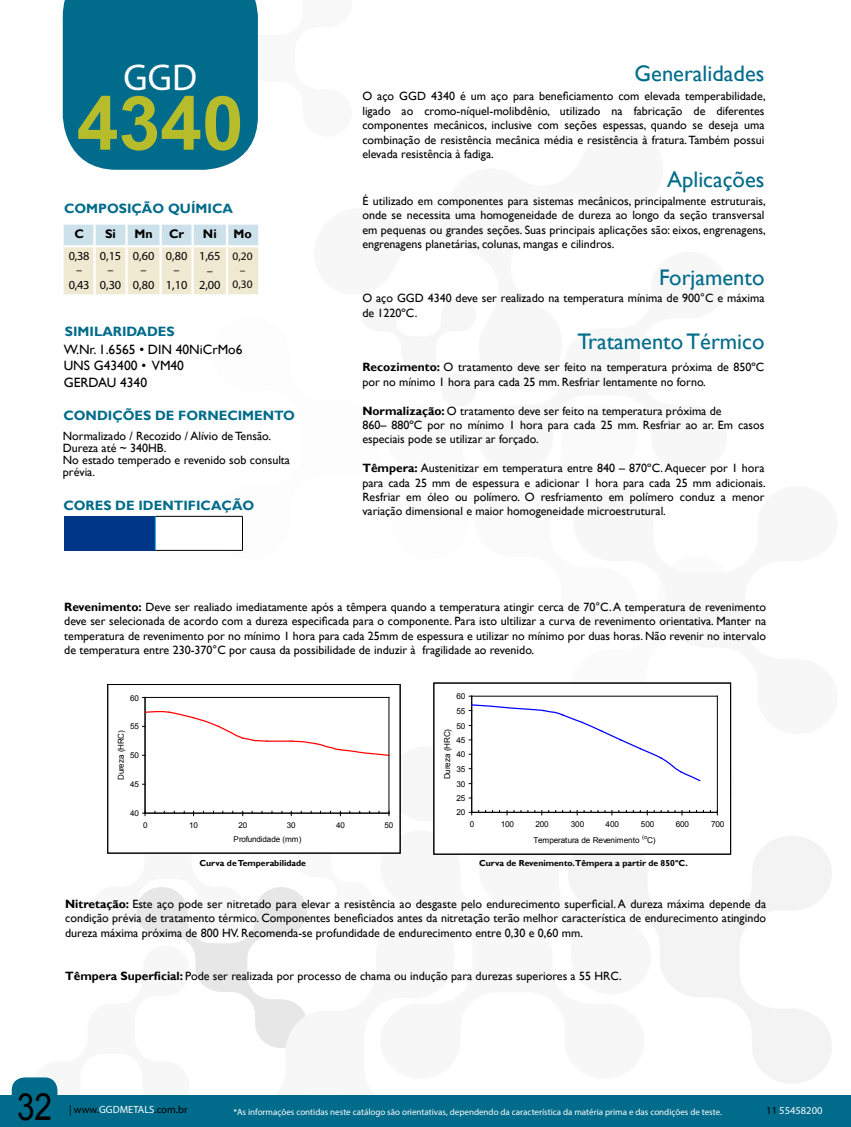
<style>
.page{position:relative;width:851px;height:1127px;background:#fff}
.page>*{position:absolute;margin:0;border:0;box-sizing:border-box;transform-origin:0 0}
.t1{font:700 75px "Arial";color:#b6bc2a}
.t2{font:37.5px "Myriad Pro";color:#fff}
.t3{font:37.5px "Arial";color:#000;scale:.84 1}
.t4{font:22.5px "Gill Sans";color:#006b8a}
.t5{font:700 13.5px "Gill Sans";color:#006b8a}
.t6{font:13.5px/16.2px "Gill Sans";color:#000}
.t7{font:12.3px/14.7px "Myriad Pro";color:#000;text-align:center}
.t8{font:700 12.3px "Gill Sans";color:#000}
.t9{font:12px/14.4px "Gill Sans";color:#000;text-align:justify}
.t10{font:11.4px/13.8px "Myriad Pro";color:#000;text-align:center}
.t11{font:10.5px "Myriad Pro";color:#000}
.t12{font:10.5px "Myriad Pro";color:#fff}
.t13{font:9px "Myriad Pro";color:#fff}
.t14{font:700 8.7px "Gill Sans";color:#000}
.t15{font:8.25px "Arial";letter-spacing:-.025em;color:#000}
.t16{font:8.1px "Arial";letter-spacing:-.02em;color:#000}
.t17{font:7.95px "Arial";letter-spacing:-.02em;color:#000}
.t18{font:5.55px "Arial";color:#000}
.s1{font-weight:700}
.s2{color:#fff}
.s3{color:#000}
</style>
<div class="page">
<svg style="left:567px;top:835px;width:264px;height:248px"></svg>
<svg style="left:63px;top:241px;width:195px;height:54px"></svg>
<div style="left:0;top:1095px;width:850px;height:32px;background:#006b8a"></div>
<div style="left:63px;top:0;width:195px;height:170px;background:#006b8a"></div>
<svg style="left:64px;top:225px;width:194px;height:69px;background:#e5e6d8"></svg>
<hr style="left:93px;top:225px;width:3px;height:20px;background:#fff">
<hr style="left:125px;top:225px;width:3px;height:20px;background:#fff">
<hr style="left:159px;top:225px;width:3px;height:20px;background:#fff">
<hr style="left:191px;top:225px;width:3px;height:20px;background:#fff">
<hr style="left:226px;top:225px;width:2px;height:20px;background:#fff">
<hr style="left:64px;top:245px;width:30px;height:2px;background:#fff">
<hr style="left:94px;top:245px;width:32px;height:2px;background:#fff">
<hr style="left:93px;top:247px;width:3px;height:47px;background:#fff">
<hr style="left:126px;top:245px;width:35px;height:2px;background:#fff">
<hr style="left:125px;top:247px;width:3px;height:47px;background:#fff">
<hr style="left:161px;top:245px;width:31px;height:2px;background:#fff">
<hr style="left:159px;top:247px;width:3px;height:47px;background:#fff">
<hr style="left:192px;top:245px;width:35px;height:2px;background:#fff">
<hr style="left:191px;top:247px;width:3px;height:47px;background:#fff">
<hr style="left:227px;top:245px;width:31px;height:2px;background:#fff">
<hr style="left:226px;top:247px;width:2px;height:47px;background:#fff">
<hr style="left:145px;top:697px;width:244px;height:1px;background:#000">
<hr style="left:388px;top:697px;width:1px;height:116px;background:#000">
<hr style="left:145px;top:697px;width:1px;height:116px;background:#000">
<hr style="left:145px;top:813px;width:244px;height:1px;background:#000">
<svg style="left:12px;top:770px;width:359px;height:325px"></svg>
<svg style="left:142px;top:710px;width:125px;height:32px"></svg>
<hr style="left:267px;top:740px;width:24px;height:2px;background:#f00">
<svg style="left:290px;top:740px;width:99px;height:16px"></svg>
<div style="left:108px;top:684px;width:292px;height:169px;border:1px solid #000"></div>
<div style="left:434px;top:683px;width:296px;height:171px;background:#fff"></div>
<hr style="left:471px;top:696px;width:246px;height:1px;background:#000">
<hr style="left:717px;top:696px;width:1px;height:116px;background:#000">
<hr style="left:471px;top:696px;width:1px;height:116px;background:#000">
<hr style="left:471px;top:812px;width:246px;height:1px;background:#000">
<svg style="left:469px;top:703px;width:232px;height:81px"></svg>
<div style="left:434px;top:683px;width:296px;height:171px;border:1px solid #000"></div>
<div style="left:64px;top:516px;width:91px;height:34px;background:#003687"></div>
<hr style="left:155px;top:516px;width:88px;height:1px;background:#000">
<hr style="left:242px;top:516px;width:1px;height:34px;background:#000">
<hr style="left:155px;top:550px;width:88px;height:1px;background:#000">
<hr style="left:155px;top:516px;width:1px;height:34px;background:#009cde">
<h2 class="t2" style="left:124px;top:54px;width:75px">GGD</h2>
<h1 class="t1" style="left:77px;top:73px;width:168px">4340</h1>
<p class="t5" style="left:64px;top:201px;width:170px">COMPOSIÇÃO QUÍMICA</p>
<p class="t8" style="left:74px;top:227px;width:11px">C</p>
<p class="t8" style="left:105px;top:227px;width:12px">Si</p>
<p class="t8" style="left:134px;top:227px;width:20px">Mn</p>
<p class="t8" style="left:169px;top:227px;width:17px">Cr</p>
<p class="t8" style="left:203px;top:227px;width:15px">Ni</p>
<p class="t8" style="left:233px;top:227px;width:20px">Mo</p>
<p class="t7" style="left:69px;top:248px;width:22px">0,38 –<br>0,43</p>
<p class="t7" style="left:100px;top:248px;width:23px">0,15 –<br>0,30</p>
<p class="t7" style="left:133px;top:248px;width:23px">0,60 –<br>0,80</p>
<p class="t7" style="left:166px;top:248px;width:23px">0,80 –<br>1,10</p>
<p class="t7" style="left:199px;top:248px;width:23px">1,65 –<br>2,00</p>
<p class="t10" style="left:232px;top:250px;width:21px">0,20 –<br>0,30</p>
<p class="t5" style="left:65px;top:323px;width:111px">SIMILARIDADES</p>
<p class="t6" style="left:64px;top:342px;width:180px">W.Nr. 1.6565 • DIN 40NiCrMo6<br>UNS G43400 • VM40<br>GERDAU 4340</p>
<p class="t5" style="left:63px;top:407px;width:233px">CONDIÇÕES DE FORNECIMENTO</p>
<p class="t9" style="left:63px;top:430px;width:229px;line-height:12px;text-align:left">Normalizado / Recozido / Alívio de Tensão.<br>Dureza até ~ 340HB.<br>No estado temperado e revenido sob consulta prévia.</p>
<p class="t5" style="left:63px;top:497px;width:192px">CORES DE IDENTIFICAÇÃO</p>
<h3 class="t4" style="left:634px;top:60px;width:131px">Generalidades</h3>
<p class="t9" style="left:362px;top:89px;width:405px">O aço GGD 4340 é um aço para beneficiamento com elevada temperabilidade, ligado ao cromo-níquel-molibdênio, utilizado na fabricação de diferentes componentes mecânicos, inclusive com seções espessas, quando se deseja uma combinação de resistência mecânica média e resistência à fratura. Também possui elevada resistência à fadiga.</p>
<h3 class="t4" style="left:667px;top:166px;width:99px">Aplicações</h3>
<p class="t9" style="left:362px;top:194px;width:405px">É utilizado em componentes para sistemas mecânicos, principalmente estruturais, onde se necessita uma homogeneidade de dureza ao longo da seção transversal em pequenas ou grandes seções. Suas principais aplicações são: eixos, engrenagens, engrenagens planetárias, colunas, mangas e cilindros.</p>
<h3 class="t4" style="left:659px;top:264px;width:107px">Forjamento</h3>
<p class="t9" style="left:362px;top:291px;width:403px">O aço GGD 4340 deve ser realizado na temperatura mínima de 900°C e máxima de 1220ºC.</p>
<h3 class="t4" style="left:577px;top:328px;width:188px">Tratamento Térmico</h3>
<p class="t9" style="left:362px;top:360px;width:403px"><span class="s1">Recozimento:</span> O tratamento deve ser feito na temperatura próxima de 850ºC por no mínimo 1 hora para cada 25 mm. Resfriar lentamente no forno.</p>
<p class="t9" style="left:362px;top:404px;width:403px;text-align:left"><span class="s1">Normalização:</span> O tratamento deve ser feito na temperatura próxima de<br>860– 880ºC por no mínimo 1 hora para cada 25 mm. Resfriar ao ar. Em casos especiais pode se utilizar ar forçado.</p>
<p class="t9" style="left:362px;top:461px;width:405px"><span class="s1">Têmpera:</span> Austenitizar em temperatura entre 840 – 870ºC. Aquecer por 1 hora para cada 25 mm de espessura e adicionar 1 hora para cada 25 mm adicionais.<br>Resfriar em óleo ou polímero. O resfriamento em polímero conduz a menor variação dimensional e maior homogeneidade microestrutural.</p>
<p class="t9" style="left:64px;top:600px;width:703px"><span class="s1">Revenimento:</span> Deve ser realiado imediatamente após a têmpera quando a temperatura atingir cerca de 70°C. A temperatura de revenimento deve ser selecionada de acordo com a dureza especificada para o componente. Para isto ultilizar a curva de revenimento orientativa. Manter na temperatura de revenimento por no mínimo 1 hora para cada 25mm de espessura e utilizar no mínimo por duas horas. Não revenir no intervalo de temperatura entre 230-370°C por causa da possibilidade de induzir à fragilidade ao revenido.</p>
<p class="t17" style="left:130px;top:692px;width:10px">60</p>
<p class="t16" style="left:456px;top:691px;width:10px">60</p>
<p class="t16" style="left:456px;top:705px;width:10px">55</p>
<p class="t17" style="left:130px;top:721px;width:10px">55</p>
<p class="t16" style="left:116px;top:780px;width:51px;rotate:-90deg">Dureza (HRC)</p>
<p class="t17" style="left:130px;top:750px;width:10px">50</p>
<p class="t17" style="left:130px;top:779px;width:10px">45</p>
<p class="t16" style="left:456px;top:720px;width:10px">50</p>
<p class="t15" style="left:442px;top:779px;width:52px;rotate:-90deg">Dureza (HRC)</p>
<p class="t16" style="left:456px;top:735px;width:10px">45</p>
<p class="t16" style="left:456px;top:749px;width:10px">40</p>
<p class="t16" style="left:456px;top:763px;width:10px">35</p>
<p class="t16" style="left:456px;top:778px;width:10px">30</p>
<p class="t16" style="left:456px;top:793px;width:10px">25</p>
<p class="t17" style="left:130px;top:808px;width:10px">40</p>
<p class="t16" style="left:456px;top:807px;width:10px">20</p>
<p class="t17" style="left:143px;top:820px;width:6px">0</p>
<p class="t17" style="left:189px;top:820px;width:10px">10</p>
<p class="t17" style="left:238px;top:820px;width:10px">20</p>
<p class="t17" style="left:287px;top:820px;width:10px">30</p>
<p class="t17" style="left:336px;top:820px;width:10px">40</p>
<p class="t17" style="left:384px;top:820px;width:10px">50</p>
<p class="t17" style="left:233px;top:834px;width:69px">Profundidade (mm)</p>
<p class="t16" style="left:469px;top:819px;width:6px">0</p>
<p class="t16" style="left:500px;top:819px;width:15px">100</p>
<p class="t16" style="left:535px;top:819px;width:15px">200</p>
<p class="t16" style="left:570px;top:819px;width:15px">300</p>
<p class="t16" style="left:605px;top:819px;width:15px">400</p>
<p class="t16" style="left:640px;top:819px;width:15px">500</p>
<p class="t16" style="left:675px;top:819px;width:15px">600</p>
<p class="t16" style="left:711px;top:819px;width:15px">700</p>
<p class="t16" style="left:533px;top:835px;width:108px">Temperatura de Revenimento</p>
<p class="t18" style="left:642px;top:833px;width:7px">(o</p>
<p class="t16" style="left:647px;top:835px;width:10px">C)</p>
<p class="t14" style="left:479px;top:858px;width:210px">Curva de Revenimento.Têmpera a partir de 850ºC.</p>
<p class="t14" style="left:199px;top:858px;width:108px">Curva de Temperabilidade</p>
<p class="t9" style="left:65px;top:897px;width:702px"><span class="s1">Nitretação:</span> Este aço pode ser nitretado para elevar a resistência ao desgaste pelo endurecimento superficial. A dureza máxima depende da condição prévia de tratamento térmico. Componentes beneficiados antes da nitretação terão melhor característica de endurecimento atingindo dureza máxima próxima de 800 HV. Recomenda-se profundidade de endurecimento entre 0,30 e 0,60 mm.</p>
<p class="t9" style="left:65px;top:969px;width:558px"><span class="s1">Têmpera Superficial:</span> Pode ser realizada por processo de chama ou indução para durezas superiores a 55 HRC.</p>
<h2 class="t3" style="left:17px;top:1082px;width:43px">32</h2>
<p class="t11" style="left:69px;top:1102px;width:120px">| www.<span class="s2">GGDMETALS</span>.com.br</p>
<p class="t13" style="left:233px;top:1106px;width:490px">*As informações contidas neste catálogo são orientativas, dependendo da característica da matéria prima e das condições de teste.</p>
<p class="t12" style="left:766px;top:1104px;width:58px"><span class="s3">11</span> 55458200</p>
</div>
